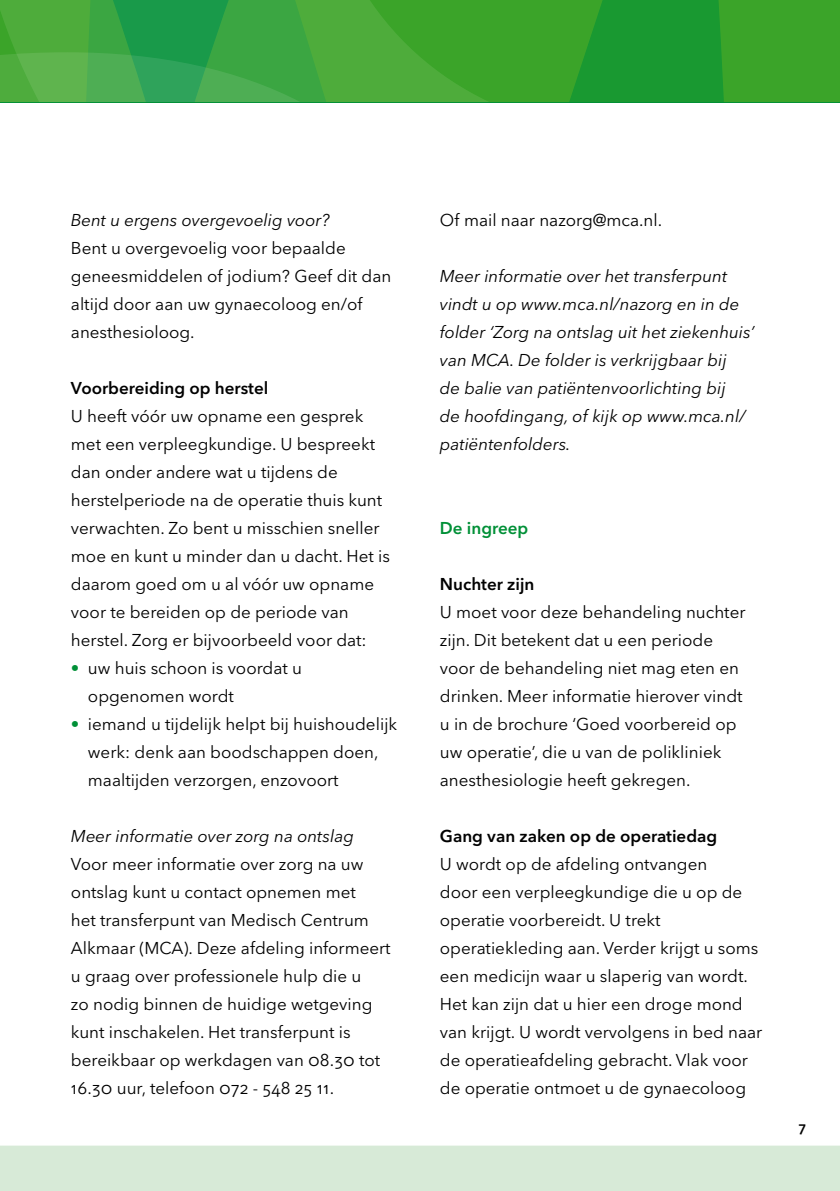
<style>
.page{position:relative;width:840px;height:1191px;background:#fff}
.page>*{position:absolute;margin:0;border:0;box-sizing:border-box;transform-origin:0 0}
.t1{font:17px/28px "Avenir Next LT Pro";color:#000}
.t2{font:italic 17px/28px "Avenir Next LT Pro";color:#000}
.t3{font:600 17px "Avenir Next LT Pro";color:#000}
.t4{font:600 17px "Avenir Next LT Pro";color:#009037}
.t5{font:600 14px "Avenir Next LT Pro";color:#000}
.s1{color:#009037}
</style>
<div class="page">
<svg style="left:0;top:0;width:839px;height:102px;background:#36a333"></svg>
<div style="left:0;top:1145px;width:839px;height:46px;background:#d7ead7"></div>
<svg style="left:0;top:52px;width:300px;height:50px;background:#45aa4d"></svg>
<p class="t2" style="left:71px;top:206px;width:260px">Bent u ergens overgevoelig voor?</p>
<p class="t1" style="left:71px;top:234px;width:322px">Bent u overgevoelig voor bepaalde geneesmiddelen of jodium? Geef dit dan altijd door aan uw gynaecoloog en/of anesthesioloog.</p>
<p class="t3" style="left:71px;top:378px;width:199px">Voorbereiding op herstel</p>
<p class="t1" style="left:71px;top:402px;width:320px">U heeft vóór uw opname een gesprek met een verpleegkundige. U bespreekt dan onder andere wat u tijdens de herstelperiode na de operatie thuis kunt verwachten. Zo bent u misschien sneller moe en kunt u minder dan u dacht. Het is daarom goed om u al vóór uw opname voor te bereiden op de periode van herstel. Zorg er bijvoorbeeld voor dat:</p>
<p class="t1" style="left:88px;top:654px;width:215px;text-indent:-17px"><span class="s1">•</span> uw huis schoon is voordat u opgenomen wordt</p>
<p class="t1" style="left:88px;top:710px;width:310px;text-indent:-17px"><span class="s1">•</span> iemand u tijdelijk helpt bij huishoudelijk werk: denk aan boodschappen doen, maaltijden verzorgen, enzovoort</p>
<p class="t2" style="left:71px;top:822px;width:284px">Meer informatie over zorg na ontslag</p>
<p class="t1" style="left:71px;top:850px;width:321px">Voor meer informatie over zorg na uw ontslag kunt u contact opnemen met<br>het transferpunt van Medisch Centrum Alkmaar (MCA). Deze afdeling informeert u graag over professionele hulp die u<br>zo nodig binnen de huidige wetgeving kunt inschakelen. Het transferpunt is bereikbaar op werkdagen van 08.30 tot 16.30 uur, telefoon 072 - 548 25 11.</p>
<p class="t1" style="left:439px;top:206px;width:224px">Of mail naar nazorg@mca.nl.</p>
<p class="t2" style="left:439px;top:262px;width:316px">Meer informatie over het transferpunt vindt u op www.mca.nl/nazorg en in de folder ‘Zorg na ontslag uit het ziekenhuis’ van MCA. De folder is verkrijgbaar bij<br>de balie van patiëntenvoorlichting bij<br>de hoofdingang, of kijk op www.mca.nl/ patiëntenfolders.</p>
<p class="t4" style="left:439px;top:518px;width:90px">De ingreep</p>
<p class="t3" style="left:439px;top:574px;width:96px">Nuchter zijn</p>
<p class="t1" style="left:439px;top:598px;width:307px">U moet voor deze behandeling nuchter zijn. Dit betekent dat u een periode voor de behandeling niet mag eten en drinken. Meer informatie hierover vindt u in de brochure ‘Goed voorbereid op uw operatie’, die u van de polikliniek anesthesiologie heeft gekregen.</p>
<p class="t3" style="left:439px;top:826px;width:279px">Gang van zaken op de operatiedag</p>
<p class="t1" style="left:439px;top:850px;width:324px">U wordt op de afdeling ontvangen<br>door een verpleegkundige die u op de operatie voorbereidt. U trekt operatiekleding aan. Verder krijgt u soms een medicijn waar u slaperig van wordt.<br>Het kan zijn dat u hier een droge mond van krijgt. U wordt vervolgens in bed naar de operatieafdeling gebracht. Vlak voor de operatie ontmoet u de gynaecoloog</p>
<p class="t5" style="left:798px;top:1118px;width:9px">7</p>
</div>
